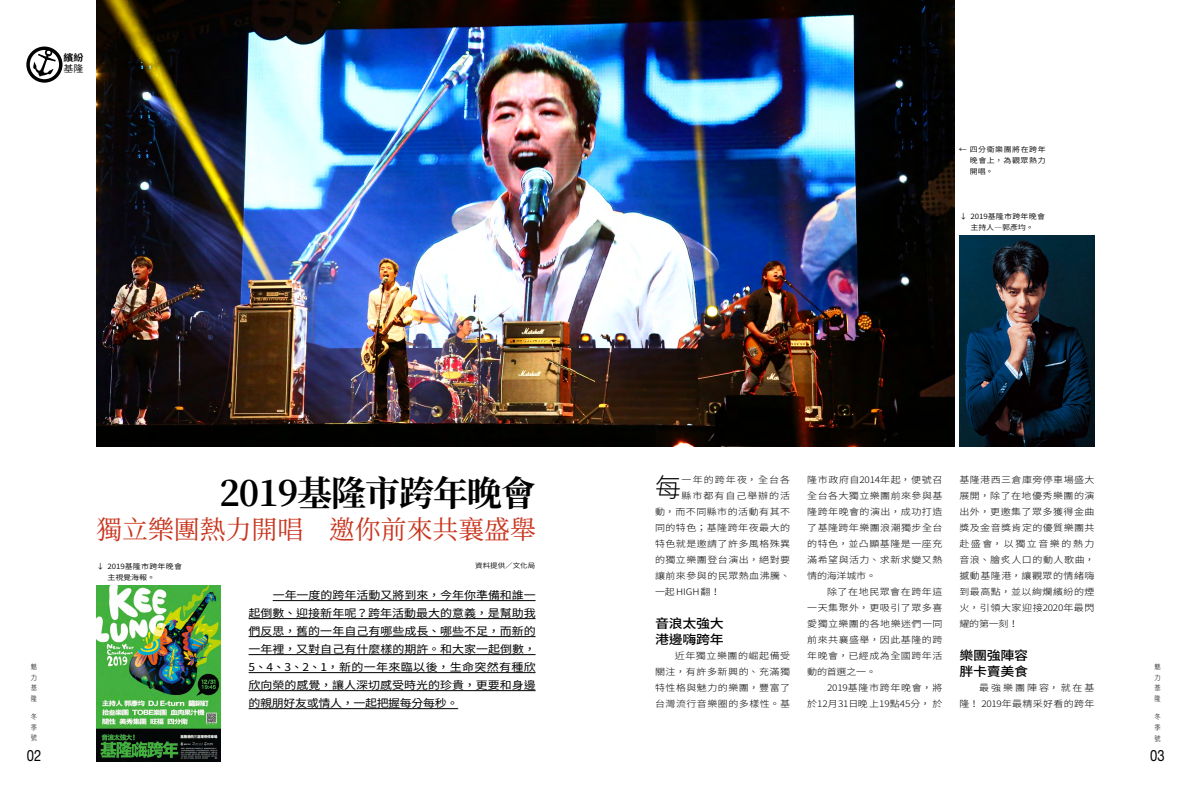
<style>
.page{position:relative;width:1191px;height:794px;background:#fff}
.page>*{position:absolute;margin:0;border:0;box-sizing:border-box;transform-origin:0 0}
.t1{font:700 35px "Source Han Serif TC";letter-spacing:-.03em;color:#000}
.t2{font:26px "Source Han Serif TC";color:#c8341d}
.t3{font:300 26px "Noto Sans CJ Ktc";color:#000}
.t4{font:15.6px "Helvetica Neue LT Std";color:#000;scale:.83 1}
.t5{font:500 12.6px/16px "Noto Sans CJ Ktc";letter-spacing:-.02em;color:#000;scale:1.11 1}
.t6{font:10.8px/18px "Noto Sans CJ Ktc";color:#000;text-align:justify;scale:1.11 1}
.t7{font:700 9.5px "Noto Sans CJ Ktc";color:#000;scale:1.05 1}
.t8{font:600 9.5px "Noto Sans CJ Ktc";color:#000;scale:1.05 1}
.t9{font:300 9px/16px "Noto Sans CJ Ktc";letter-spacing:.05em;color:#000;text-align:justify;scale:1.11 1}
.t10{font:300 9px/16px "Noto Sans CJ Ktc";letter-spacing:.01em;color:#000;text-align:right;scale:1.11 1}
.t11{font:300 9px "Noto Sans CJ Ktc";letter-spacing:.11em;color:#000;scale:1.11 1}
.t12{font:300 9px "Noto Sans CJ Ktc";letter-spacing:.095em;color:#000;scale:1.11 1}
.t13{font:300 9px "Noto Sans CJ Ktc";letter-spacing:-.01em;color:#000;scale:1.11 1}
.t14{font:600 7.2px/11px "Noto Sans CJ Ktc";letter-spacing:-.01em;color:#000;scale:1.11 1}
.t15{font:600 7.2px/11px "Noto Sans CJ Ktc";letter-spacing:.025em;color:#000;text-align:justify;scale:1.11 1}
.t16{font:7px/10.9px "DF Hei Std W3";color:#000;text-align:justify;scale:.9 1}
.t17{font:600 6.8px "Noto Sans CJ Ktc";color:#000;scale:1.11 1}
</style>
<div class="page">
<hr style="left:273px;top:600px;width:262px;height:1px;background:#000">
<hr style="left:249px;top:618px;width:286px;height:1px;background:#000">
<hr style="left:249px;top:636px;width:286px;height:1px;background:#000">
<hr style="left:249px;top:654px;width:286px;height:1px;background:#000">
<hr style="left:249px;top:672px;width:286px;height:1px;background:#000">
<hr style="left:249px;top:690px;width:286px;height:1px;background:#000">
<hr style="left:249px;top:708px;width:209px;height:1px;background:#000">
<svg style="left:28px;top:48px;width:33px;height:33px"></svg>
<div style="left:26px;top:47px;width:36px;height:36px;border:3px solid #000;border-radius:50%"></div>
<svg style="left:33px;top:49px;width:23px;height:28px"></svg>
<img style="left:96px;top:0;width:858px;height:447px">
<img style="left:96px;top:585px;width:124px;height:176px">
<img style="left:959px;top:235px;width:135px;height:212px">
<p class="t7" style="left:64px;top:52px;width:21px">繽紛</p>
<p class="t8" style="left:64px;top:63px;width:21px">基隆</p>
<p class="t16" style="left:31px;top:660px;width:8px">魅力基隆</p>
<p class="t16" style="left:31px;top:710px;width:8px">冬季號</p>
<h3 class="t4" style="left:27px;top:746px;width:19px">02</h3>
<h1 class="t1" style="left:219px;top:474px;width:318px">2019基隆市跨年晚會</h1>
<h2 class="t2" style="left:96px;top:515px;width:441px">獨立樂團熱力開唱　邀你前來共襄盛舉</h2>
<p class="t14" style="left:107px;top:561px;width:69px;text-indent:-11px">↓ 2019基隆市跨年晚會主視覺海報。</p>
<p class="t17" style="left:475px;top:562px;width:56px">資料提供／文化局</p>
<p class="t6" style="left:249px;top:586px;width:260px;text-indent:24px">一年一度的跨年活動又將到來，今年你準備和誰一起倒數、迎接新年呢？跨年活動最大的意義，是幫助我們反思，舊的一年自己有哪些成長、哪些不足，而新的一年裡，又對自己有什麼樣的期許。和大家一起倒數，5、4、3、2、1，新的一年來臨以後，生命突然有種欣欣向榮的感覺，讓人深切感受時光的珍貴，更要和身邊的親朋好友或情人，一起把握每分每秒。</p>
<p class="t15" style="left:969px;top:144px;width:70px;text-indent:-11px">← 四分衛樂團將在跨年晚會上，為觀眾熱力開唱。</p>
<p class="t14" style="left:959px;top:210px;width:79px;text-align:center">↓ 2019基隆市跨年晚會主持人—郭彥均。</p>
<h2 class="t3" style="left:655px;top:473px;width:27px">每</h2>
<p class="t11" style="left:681px;top:474px;width:99px">一年的跨年夜，全台各</p>
<p class="t12" style="left:681px;top:490px;width:99px">縣市都有自己舉辦的活</p>
<p class="t9" style="left:655px;top:504px;width:123px">動，而不同縣市的活動有其不</p>
<p class="t9" style="left:655px;top:520px;width:123px">同的特色；基隆跨年夜最大的</p>
<p class="t9" style="left:655px;top:536px;width:123px">特色就是邀請了許多風格殊異</p>
<p class="t9" style="left:655px;top:552px;width:123px">的獨立樂團登台演出，絕對要</p>
<p class="t9" style="left:655px;top:568px;width:123px">讓前來參與的民眾熱血沸騰、</p>
<p class="t13" style="left:655px;top:586px;width:60px">一起HIGH翻！</p>
<h3 class="t5" style="left:655px;top:616px;width:76px">音浪太強大　港邊嗨跨年</h3>
<p class="t9" style="left:655px;top:648px;width:123px;text-indent:20px">近年獨立樂團的崛起備受關注，有許多新興的、充滿獨特性格與魅力的樂團，豐富了台灣流行音樂圈的多樣性。基</p>
<p class="t9" style="left:807px;top:472px;width:123px">隆市政府自2014年起，便號召全台各大獨立樂團前來參與基隆跨年晚會的演出，成功打造了基隆跨年樂團浪潮獨步全台的特色，並凸顯基隆是一座充滿希望與活力、求新求變又熱情的海洋城市。</p>
<p class="t9" style="left:807px;top:584px;width:123px;text-indent:20px">除了在地民眾會在跨年這一天集聚外，更吸引了眾多喜愛獨立樂團的各地樂迷們一同前來共襄盛舉，因此基隆的跨年晚會，已經成為全國跨年活動的首選之一。</p>
<p class="t10" style="left:807px;top:680px;width:123px">2019基隆市跨年晚會，將於12月31日晚上19點45分，於</p>
<p class="t9" style="left:959px;top:472px;width:123px">基隆港西三倉庫旁停車場盛大展開，除了在地優秀樂團的演出外，更邀集了眾多獲得金曲獎及金音獎肯定的優質樂團共赴盛會，以獨立音樂的熱力音浪、膾炙人口的動人歌曲，撼動基隆港，讓觀眾的情緒嗨到最高點，並以絢爛繽紛的煙火，引領大家迎接2020年最閃耀的第一刻！</p>
<h3 class="t5" style="left:959px;top:648px;width:76px">樂團強陣容　胖卡賣美食</h3>
<p class="t9" style="left:959px;top:680px;width:123px;text-align:right">最強樂團陣容，就在基<br>隆！ 2019年最精采好看的跨年</p>
<p class="t16" style="left:1154px;top:660px;width:8px">魅力基隆</p>
<p class="t16" style="left:1154px;top:710px;width:8px">冬季號</p>
<h3 class="t4" style="left:1150px;top:746px;width:19px">03</h3>
</div>
